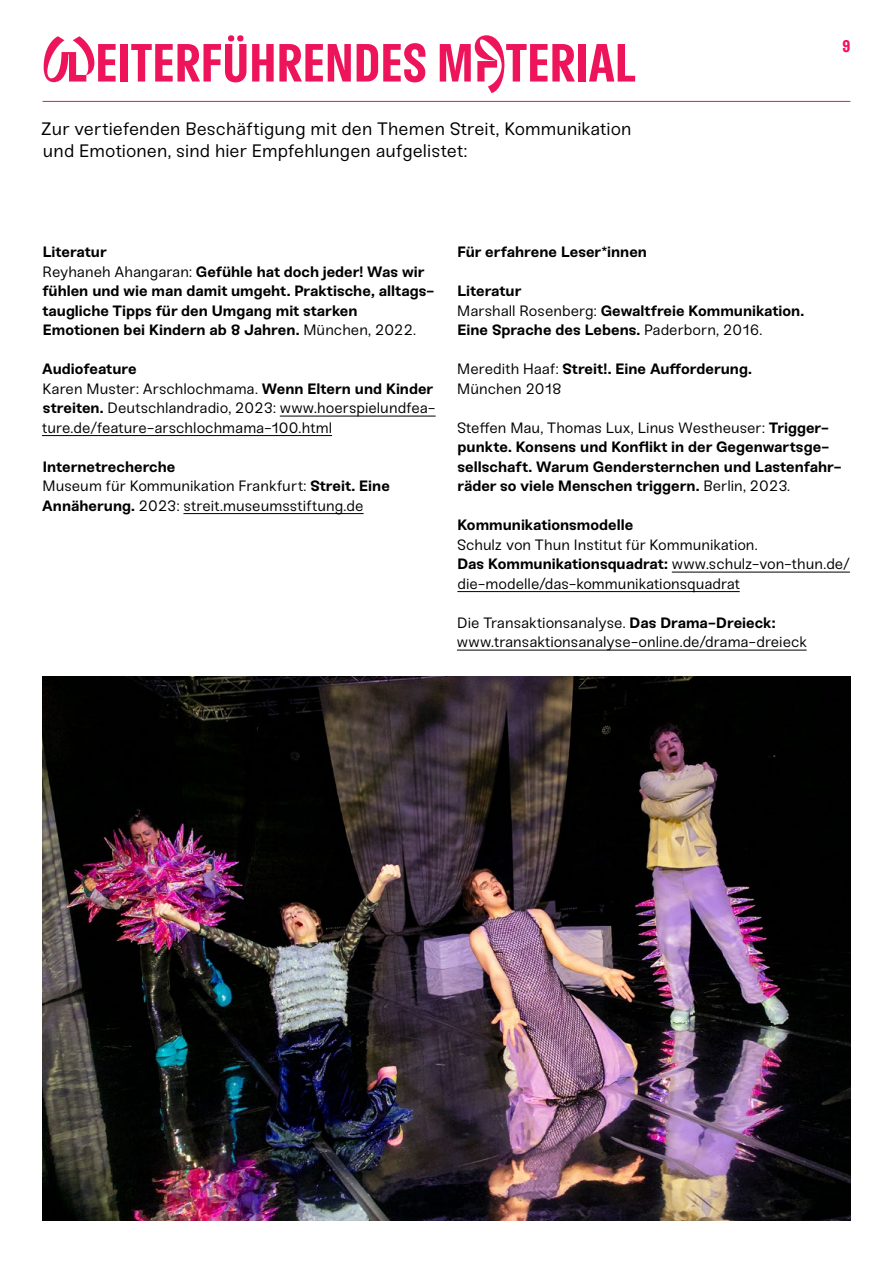
<style>
.page{position:relative;width:893px;height:1263px;background:#fff}
.page>*{position:absolute;margin:0;border:0;box-sizing:border-box;transform-origin:0 0}
.t1{font:52.5px "Parkaue Langulaire";letter-spacing:.01em;color:#ed145b}
.t2{font:18px/22.5px "Sneak";letter-spacing:.005em;color:#000}
.t3{font:16.5px "Parkaue Langulaire";color:#ed145b}
.t4{font:700 15px/19.5px "Sneak";color:#000}
.t5{font:15px/19.5px "Sneak";color:#000}
.s1{font-weight:400}
.s2{font-weight:700}
</style>
<div class="page">
<hr style="left:280px;top:416px;width:156px;height:1px;background:#000">
<hr style="left:42px;top:435px;width:290px;height:1px;background:#000">
<hr style="left:183px;top:513px;width:181px;height:1px;background:#000">
<hr style="left:672px;top:572px;width:178px;height:1px;background:#000">
<hr style="left:457px;top:591px;width:283px;height:1px;background:#000">
<hr style="left:457px;top:650px;width:350px;height:1px;background:#000">
<hr style="left:43px;top:101px;width:807px;height:1px;background:#ed145b">
<img style="left:43px;top:676px;width:807px;height:544px">
<h1 class="t1" style="left:43px;top:29px;width:571px">WEITERFÜH RENDES MATERIAL</h1>
<p class="t2" style="left:41px;top:118px;width:592px">Zur vertiefenden Beschäftigung mit den Themen Streit, Kommunikation und Emotionen, sind hier Empfehlungen aufgelistet:</p>
<p class="t3" style="left:842px;top:36px;width:9px">9</p>
<p class="t4" style="left:42px;top:242px;width:393px">Literatur<br><span class="s1">Reyhaneh Ahangaran:</span> Gefühle hat doch jeder! Was wir fühlen und wie man damit umgeht. Praktische, alltags&shy;taugliche Tipps für den Umgang mit starken Emotionen bei Kindern ab 8 Jahren. <span class="s1">München, 2022.</span></p>
<p class="t5" style="left:42px;top:359px;width:395px"><span class="s2">Audiofeature<br></span>Karen Muster: Arschlochmama. <span class="s2">Wenn Eltern und Kinder streiten.</span> Deutschlandradio, 2023: www.hoerspielundfea&shy;ture.de/feature-arschlochmama-100.html</p>
<p class="t5" style="left:42px;top:457px;width:349px"><span class="s2">Internetrecherche<br></span>Museum für Kommunikation Frankfurt: <span class="s2">Streit. Eine<br>Annäherung.</span> 2023: streit.museumsstiftung.de</p>
<p class="t4" style="left:457px;top:242px;width:191px">Für erfahrene Leser*innen</p>
<p class="t4" style="left:457px;top:281px;width:349px">Literatur<br><span class="s1">Marshall Rosenberg:</span> Gewaltfreie Kommunikation.<br>Eine Sprache des Lebens. <span class="s1">Paderborn, 2016.</span></p>
<p class="t4" style="left:457px;top:359px;width:296px"><span class="s1">Meredith Haaf:</span> Streit!. Eine Aufforderung.<br><span class="s1">München 2018</span></p>
<p class="t4" style="left:457px;top:418px;width:386px"><span class="s1">Steffen Mau, Thomas Lux, Linus Westheuser:</span> Trigger&shy;punkte. Konsens und Konflikt in der Gegenwartsge&shy;sellschaft. Warum Gendersternchen und Lastenfahr&shy;räder so viele Menschen triggern. <span class="s1">Berlin, 2023.</span></p>
<p class="t4" style="left:457px;top:515px;width:177px">Kommunikationsmodelle</p>
<p class="t5" style="left:457px;top:535px;width:394px">Schulz von Thun Institut für Kommunikation.<br><span class="s2">Das Kommunikationsquadrat:</span> www.schulz-von-thun.de/ die-modelle/das-kommunikationsquadrat</p>
<p class="t5" style="left:457px;top:613px;width:351px">Die Transaktionsanalyse. <span class="s2">Das Drama-Dreieck: </span>www.transaktionsanalyse-online.de/drama-dreieck</p>
</div>
